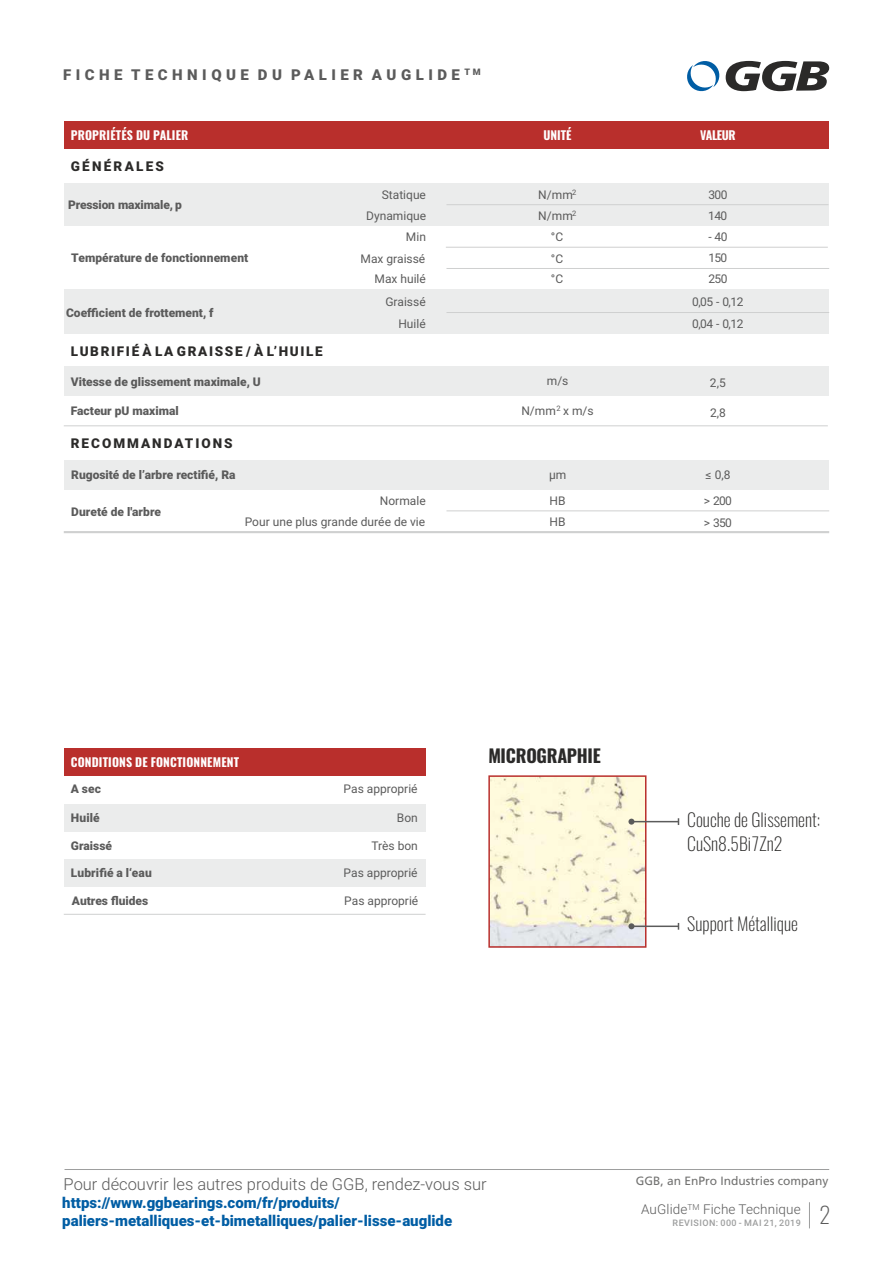
<style>
.page{position:relative;width:893px;height:1263px;background:#fff}
.page>*{position:absolute;margin:0;border:0;box-sizing:border-box;transform-origin:0 0}
.t1{font:200 22.5px "Oswald";color:#5b5b5b}
.t2{font:200 18px/24.5px "Oswald";color:#2b2a29}
.t3{font:700 18px "Oswald";letter-spacing:-.015em;color:#2b2a29}
.t4{font:300 16.5px "Roboto";color:#5b5b5b}
.t5{font:900 15px/18px "Roboto";color:#005da4}
.t6{font:900 15px "Roboto";letter-spacing:.3em;color:#5b5b5b}
.t7{font:900 13.5px "Roboto";letter-spacing:.125em;color:#2b2a29}
.t8{font:300 13.5px "Roboto";letter-spacing:.01em;color:#5b5b5b}
.t9{font:900 13.5px "Roboto";letter-spacing:.145em;color:#2b2a29}
.t10{font:900 13.5px "Roboto";letter-spacing:.17em;color:#2b2a29}
.t11{font:12px/21.8px "Roboto";color:#5b5b5b;text-align:right}
.t12{font:900 12px "Roboto";color:#5b5b5b}
.t13{font:700 12px "Oswald";letter-spacing:.015em;color:#fefefe}
.t14{font:12px "Frutiger";color:#727271}
.t15{font:500 9px "Roboto";letter-spacing:.05em;color:#9d9e9e}
.t16{font:900 9px "Roboto";color:#5b5b5b}
.t17{font:300 8.25px "Roboto";color:#5b5b5b}
.t18{font:7.5px "Roboto";color:#5b5b5b}
</style>
<div class="page">
<img style="left:491px;top:778px;width:152px;height:167px">
<hr style="left:65px;top:1169px;width:764px;height:1px;background:#9d9e9e">
<svg style="left:687px;top:60px;width:142px;height:32px"></svg>
<div style="left:64px;top:121px;width:764px;height:28px;background:#b92f2c"></div>
<svg style="left:809px;top:1202px;width:1px;height:26px"></svg>
<div style="left:64px;top:859px;width:362px;height:28px;background:#ebecec"></div>
<div style="left:64px;top:804px;width:362px;height:27px;background:#ebecec"></div>
<div style="left:64px;top:460px;width:764px;height:30px;background:#ebecec"></div>
<div style="left:64px;top:290px;width:764px;height:44px;background:#ebecec"></div>
<div style="left:64px;top:366px;width:764px;height:30px;background:#ebecec"></div>
<div style="left:64px;top:183px;width:764px;height:43px;background:#ebecec"></div>
<div style="left:64px;top:748px;width:362px;height:28px;background:#b92f2c"></div>
<hr style="left:446px;top:204px;width:382px;height:1px;background:#cfd0d0">
<hr style="left:64px;top:531px;width:765px;height:2px;background:#cfd0d0">
<hr style="left:64px;top:914px;width:362px;height:1px;background:#cfd0d0">
<hr style="left:446px;top:247px;width:382px;height:1px;background:#cfd0d0">
<hr style="left:64px;top:425px;width:764px;height:1px;background:#cfd0d0">
<div style="left:488px;top:775px;width:158px;height:173px;border:2px solid #b92f2c"></div>
<hr style="left:631px;top:925px;width:47px;height:2px;background:#5b5b5b">
<svg style="left:628px;top:923px;width:6px;height:6px"></svg>
<hr style="left:631px;top:821px;width:47px;height:1px;background:#5b5b5b">
<svg style="left:628px;top:819px;width:6px;height:6px"></svg>
<hr style="left:446px;top:268px;width:383px;height:1px;background:#cfd0d0">
<hr style="left:446px;top:312px;width:383px;height:1px;background:#cfd0d0">
<hr style="left:446px;top:510px;width:383px;height:1px;background:#cfd0d0">
<p class="t16" style="left:464px;top:69px;width:18px">T M</p>
<p class="t6" style="left:63px;top:69px;width:398px">FICHE TECHNIQUE DU PALIER AUGLIDE</p>
<p class="t13" style="left:71px;top:127px;width:119px">PROPRIÉTÉS DU PALIER</p>
<p class="t13" style="left:544px;top:127px;width:30px">UNITÉ</p>
<p class="t13" style="left:700px;top:127px;width:37px">VALEUR</p>
<p class="t10" style="left:71px;top:161px;width:95px">GÉNÉRALES</p>
<p class="t12" style="left:68px;top:200px;width:115px">Pression maximale, p</p>
<p class="t11" style="left:382px;top:185px;width:46px">Statique</p>
<p class="t11" style="left:538px;top:185px;width:36px">N/mm</p>
<p class="t18" style="left:572px;top:190px;width:6px">2</p>
<p class="t11" style="left:366px;top:206px;width:61px">Dynamique</p>
<p class="t11" style="left:538px;top:206px;width:36px">N/mm</p>
<p class="t18" style="left:572px;top:211px;width:6px">2</p>
<p class="t11" style="left:551px;top:227px;width:14px">°C</p>
<p class="t11" style="left:360px;top:227px;width:67px">Min<br>Max graissé</p>
<p class="t12" style="left:71px;top:253px;width:179px">Température de fonctionnement</p>
<p class="t11" style="left:551px;top:249px;width:14px">°C</p>
<p class="t11" style="left:708px;top:185px;width:21px;text-align:left">300<br>140</p>
<p class="t11" style="left:708px;top:227px;width:21px;line-height:20.7px;text-align:left">- 40<br>150</p>
<p class="t12" style="left:66px;top:308px;width:149px">Coefficient de frottement, f</p>
<p class="t11" style="left:374px;top:269px;width:53px">Max huilé</p>
<p class="t11" style="left:708px;top:269px;width:20px">250</p>
<p class="t11" style="left:385px;top:292px;width:42px">Graissé</p>
<p class="t11" style="left:692px;top:292px;width:53px">0,05 - 0,12</p>
<p class="t11" style="left:398px;top:314px;width:29px">Huilé</p>
<p class="t11" style="left:692px;top:314px;width:53px">0,04 - 0,12</p>
<p class="t11" style="left:551px;top:269px;width:14px">°C</p>
<p class="t7" style="left:71px;top:345px;width:253px">LUBRIFIÉ À LA GRAISSE / À L’HUILE</p>
<p class="t12" style="left:71px;top:377px;width:191px">Vitesse de glissement maximale, U</p>
<p class="t11" style="left:547px;top:371px;width:23px">m/s</p>
<p class="t12" style="left:71px;top:406px;width:109px">Facteur pU maximal</p>
<p class="t11" style="left:521px;top:401px;width:74px">N/mm<sup>2</sup> x m/s</p>
<p class="t11" style="left:710px;top:373px;width:17px">2,5</p>
<p class="t11" style="left:710px;top:403px;width:17px">2,8</p>
<p class="t9" style="left:71px;top:437px;width:163px">RECOMMANDATIONS</p>
<p class="t12" style="left:71px;top:470px;width:166px">Rugosité de l’arbre rectifié, Ra</p>
<p class="t11" style="left:549px;top:465px;width:19px">μm</p>
<p class="t12" style="left:71px;top:507px;width:91px">Dureté de l'arbre</p>
<p class="t11" style="left:706px;top:465px;width:26px">≤ 0,8</p>
<p class="t11" style="left:245px;top:491px;width:182px">Normale<br>Pour une plus grande durée de vie</p>
<p class="t11" style="left:549px;top:491px;width:18px">HB</p>
<p class="t11" style="left:704px;top:491px;width:30px">&gt; 200</p>
<p class="t11" style="left:549px;top:513px;width:18px">HB</p>
<p class="t11" style="left:704px;top:513px;width:30px">&gt; 350</p>
<p class="t13" style="left:71px;top:754px;width:170px">CONDITIONS DE FONCTIONNEMENT</p>
<h2 class="t3" style="left:488px;top:744px;width:114px">MICROGRAPHIE</h2>
<p class="t12" style="left:71px;top:784px;width:32px">A sec</p>
<p class="t12" style="left:71px;top:813px;width:30px">Huilé</p>
<p class="t12" style="left:71px;top:841px;width:43px">Graissé</p>
<p class="t12" style="left:71px;top:868px;width:82px">Lubrifié a l‘eau</p>
<p class="t12" style="left:72px;top:896px;width:78px">Autres fluides</p>
<p class="t11" style="left:344px;top:779px;width:76px">Pas approprié</p>
<p class="t11" style="left:397px;top:808px;width:22px">Bon</p>
<p class="t11" style="left:371px;top:836px;width:48px">Très bon</p>
<p class="t11" style="left:344px;top:863px;width:76px">Pas approprié</p>
<p class="t11" style="left:344px;top:891px;width:76px">Pas approprié</p>
<h2 class="t2" style="left:687px;top:807px;width:135px">Couche de Glissement:<br>CuSn8.5Bi7Zn2</h2>
<h2 class="t2" style="left:687px;top:912px;width:112px">Support Métallique</h2>
<h3 class="t4" style="left:64px;top:1178px;width:425px">Pour découvrir les autres produits de GGB, rendez-vous sur</h3>
<p class="t5" style="left:62px;top:1195px;width:391px">https://www.ggbearings.com/fr/produits/ paliers-metalliques-et-bimetalliques/palier-lisse-auglide</p>
<p class="t14" style="left:636px;top:1176px;width:194px">GGB, an EnPro Industries company</p>
<p class="t17" style="left:688px;top:1204px;width:14px">TM</p>
<p class="t8" style="left:641px;top:1204px;width:161px">AuGlide Fiche Technique</p>
<p class="t15" style="left:673px;top:1219px;width:130px">REVISION: 000 - MAI 21, 2019</p>
<h1 class="t1" style="left:820px;top:1200px;width:13px">2</h1>
</div>
